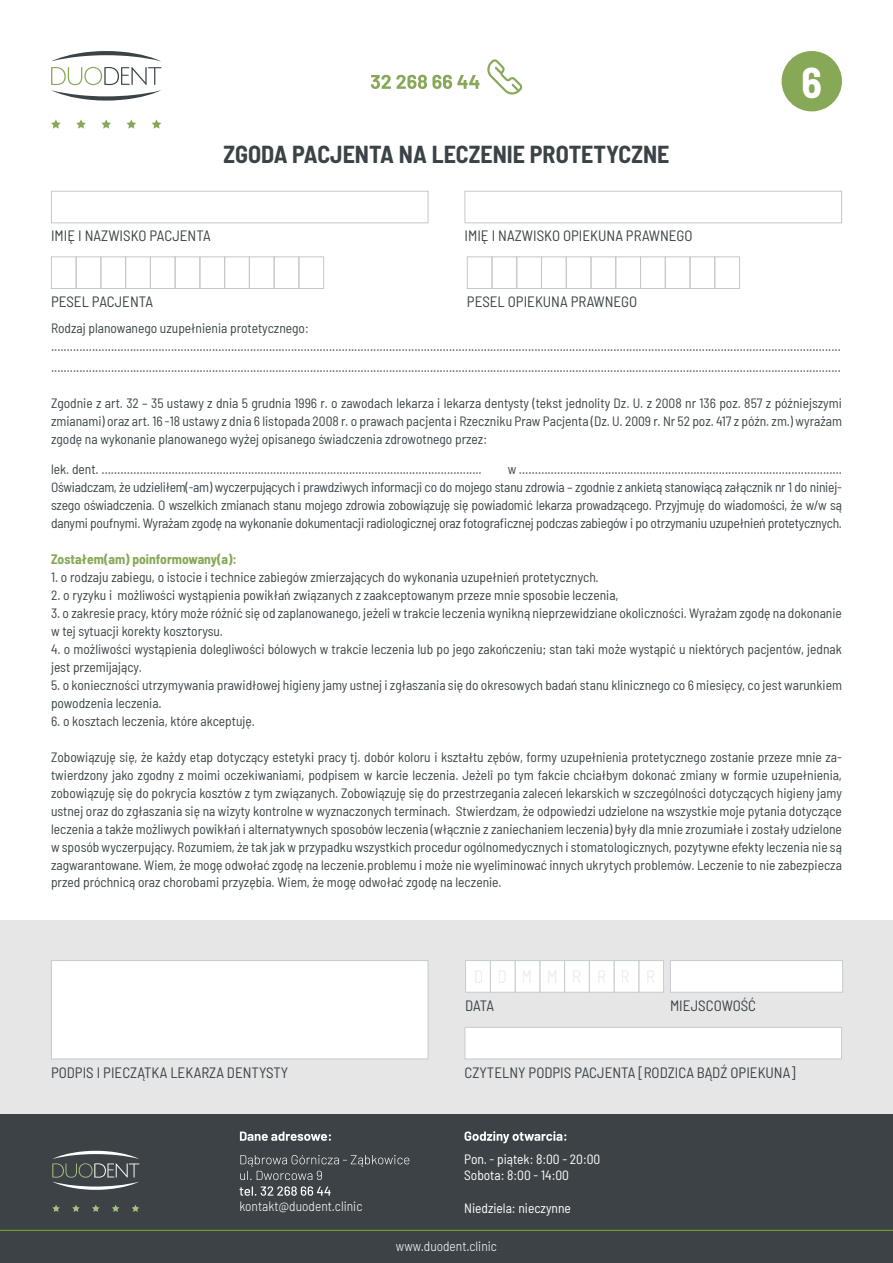
<style>
.page{position:relative;width:893px;height:1263px;background:#fff}
.page>*{position:absolute;margin:0;border:0;box-sizing:border-box;transform-origin:0 0}
.t1{font:700 semi-condensed 42px "Barlow";color:#fff}
.t2{font:700 semi-condensed 24px "Barlow";color:#3b4347}
.t3{font:semi-condensed 15px "Barlow";color:#3b4347}
.t4{font:semi-condensed 13.5px/18px "Barlow";color:#3b4347}
.t5{font:semi-condensed 13.5px/16.2px "Barlow";color:#fff}
.t6{font:300 semi-condensed 13.5px "Barlow";color:#fff}
.t7{font:700 semi-condensed 13.5px "Barlow";color:#86a857}
</style>
<div class="page">
<div style="left:0;top:920px;width:893px;height:194px;background:#e7e6e7"></div>
<svg style="left:52px;top:51px;width:108px;height:10px"></svg>
<svg style="left:51px;top:67px;width:110px;height:34px"></svg>
<svg style="left:51px;top:119px;width:10px;height:10px"></svg>
<svg style="left:76px;top:119px;width:10px;height:10px"></svg>
<svg style="left:101px;top:119px;width:10px;height:10px"></svg>
<svg style="left:127px;top:119px;width:9px;height:10px"></svg>
<svg style="left:152px;top:119px;width:9px;height:10px"></svg>
<div style="left:782px;top:51px;width:60px;height:60px;background:#86a857;border-radius:50%"></div>
<div style="left:638px;top:960px;width:26px;height:32px;background:#fff;border:1px solid #c5cbcf"></div>
<div style="left:614px;top:960px;width:25px;height:32px;background:#fff;border:1px solid #c5cbcf"></div>
<div style="left:589px;top:960px;width:25px;height:32px;background:#fff;border:1px solid #c5cbcf"></div>
<div style="left:564px;top:960px;width:26px;height:32px;background:#fff;border:1px solid #c5cbcf"></div>
<div style="left:539px;top:960px;width:26px;height:32px;background:#fff;border:1px solid #c5cbcf"></div>
<div style="left:515px;top:960px;width:25px;height:32px;background:#fff;border:1px solid #c5cbcf"></div>
<div style="left:490px;top:960px;width:25px;height:32px;background:#fff;border:1px solid #c5cbcf"></div>
<div style="left:465px;top:960px;width:26px;height:32px;background:#fff;border:1px solid #c5cbcf"></div>
<div style="left:670px;top:960px;width:173px;height:32px;background:#fff;border:1px solid #c5cbcf"></div>
<div style="left:465px;top:1027px;width:377px;height:32px;background:#fff;border:1px solid #c5cbcf"></div>
<div style="left:51px;top:960px;width:377px;height:99px;background:#fff;border:1px solid #c5cbcf"></div>
<svg style="left:371px;top:75px;width:108px;height:14px"></svg>
<svg style="left:487px;top:59px;width:36px;height:36px"></svg>
<div style="left:0;top:1114px;width:893px;height:149px;background:#3c4246"></div>
<svg style="left:52px;top:1151px;width:87px;height:39px"></svg>
<svg style="left:52px;top:1205px;width:8px;height:7px"></svg>
<svg style="left:72px;top:1205px;width:8px;height:7px"></svg>
<svg style="left:92px;top:1205px;width:8px;height:7px"></svg>
<svg style="left:112px;top:1205px;width:7px;height:7px"></svg>
<svg style="left:132px;top:1205px;width:7px;height:7px"></svg>
<svg style="left:240px;top:1131px;width:91px;height:10px"></svg>
<svg style="left:240px;top:1155px;width:169px;height:25px"></svg>
<svg style="left:240px;top:1186px;width:91px;height:10px"></svg>
<svg style="left:465px;top:1131px;width:101px;height:12px"></svg>
<hr style="left:0;top:1230px;width:893px;height:1px;background:#7fab26">
<h2 class="t2" style="left:223px;top:137px;width:447px">ZGODA PACJENTA NA LECZENIE PROTETYCZNE</h2>
<p class="t3" style="left:51px;top:225px;width:161px">IMIĘ I NAZWISKO PACJENTA</p>
<p class="t3" style="left:465px;top:225px;width:229px">IMIĘ I NAZWISKO OPIEKUNA PRAWNEGO</p>
<p class="t3" style="left:51px;top:291px;width:104px">PESEL PACJENTA</p>
<p class="t3" style="left:467px;top:291px;width:172px">PESEL OPIEKUNA PRAWNEGO</p>
<h1 class="t1" style="left:801px;top:52px;width:22px">6</h1>
<p class="t4" style="left:51px;top:318px;width:791px">Rodzaj planowanego uzupełnienia protetycznego: ..........................................................................................................................................................................................................................................................</p>
<p class="t4" style="left:51px;top:357px;width:791px">..........................................................................................................................................................................................................................................................</p>
<p class="t4" style="left:51px;top:393px;width:792px;text-align:justify">Zgodnie z art. 32 – 35 ustawy z dnia 5 grudnia 1996 r. o zawodach lekarza i lekarza dentysty (tekst jednolity Dz. U. z 2008 nr 136 poz. 857 z późniejszymi zmianami) oraz art. 16 -18 ustawy z dnia 6 listopada 2008 r. o prawach pacjenta i Rzeczniku Praw Pacjenta (Dz. U. 2009 r. Nr 52 poz. 417 z późn. zm.) wyrażam zgodę na wykonanie planowanego wyżej opisanego świadczenia zdrowotnego przez:</p>
<p class="t4" style="left:51px;top:459px;width:432px">lek. dent. ………………………………....................................................................................</p>
<p class="t4" style="left:51px;top:459px;width:792px;text-align:justify;text-indent:457px">w ……………………..............................................................................<br>Oświadczam, że udzieliłem(-am) wyczerpujących i prawdziwych informacji co do mojego stanu zdrowia – zgodnie z ankietą stanowiącą załącznik nr 1 do niniej&shy;szego oświadczenia. O wszelkich zmianach stanu mojego zdrowia zobowiązuję się powiadomić lekarza prowadzącego. Przyjmuję do wiadomości, że w/w są danymi poufnymi. Wyrażam zgodę na wykonanie dokumentacji radiologicznej oraz fotograficznej podczas zabiegów i po otrzymaniu uzupełnień protetycznych.</p>
<p class="t7" style="left:51px;top:550px;width:187px">Zostałem(am) poinformowany(a):</p>
<p class="t4" style="left:51px;top:567px;width:549px">1. o rodzaju zabiegu, o istocie i technice zabiegów zmierzających do wykonania uzupełnień protetycznych.</p>
<p class="t4" style="left:51px;top:585px;width:569px">2. o ryzyku i możliwości wystąpienia powikłań związanych z zaakceptowanym przeze mnie sposobie leczenia,</p>
<p class="t4" style="left:51px;top:603px;width:792px">3. o zakresie pracy, który może różnić się od zaplanowanego, jeżeli w trakcie leczenia wynikną nieprzewidziane okoliczności. Wyrażam zgodę na dokonanie w tej sytuacji korekty kosztorysu.</p>
<p class="t4" style="left:51px;top:639px;width:792px">4. o możliwości wystąpienia dolegliwości bólowych w trakcie leczenia lub po jego zakończeniu; stan taki może wystąpić u niektórych pacjentów, jednak jest przemijający.</p>
<p class="t4" style="left:51px;top:675px;width:792px">5. o konieczności utrzymywania prawidłowej higieny jamy ustnej i zgłaszania się do okresowych badań stanu klinicznego co 6 miesięcy, co jest warunkiem powodzenia leczenia.</p>
<p class="t4" style="left:51px;top:711px;width:205px">6. o kosztach leczenia, które akceptuję.</p>
<p class="t4" style="left:51px;top:747px;width:792px;text-align:justify">Zobowiązuję się, że każdy etap dotyczący estetyki pracy tj. dobór koloru i kształtu zębów, formy uzupełnienia protetycznego zostanie przeze mnie za&shy;twierdzony jako zgodny z moimi oczekiwaniami, podpisem w karcie leczenia. Jeżeli po tym fakcie chciałbym dokonać zmiany w formie uzupełnienia, zobowiązuję się do pokrycia kosztów z tym związanych. Zobowiązuję się do przestrzegania zaleceń lekarskich w szczególności dotyczących higieny jamy ustnej oraz do zgłaszania się na wizyty kontrolne w wyznaczonych terminach. Stwierdzam, że odpowiedzi udzielone na wszystkie moje pytania dotyczące leczenia a także możliwych powikłań i alternatywnych sposobów leczenia (włącznie z zaniechaniem leczenia) były dla mnie zrozumiałe i zostały udzielone w sposób wyczerpujący. Rozumiem, że tak jak w przypadku wszystkich procedur ogólnomedycznych i stomatologicznych, pozytywne efekty leczenia nie są zagwarantowane. Wiem, że mogę odwołać zgodę na leczenie.problemu i może nie wyeliminować innych ukrytych problemów. Leczenie to nie zabezpiecza</p>
<p class="t4" style="left:51px;top:872px;width:452px">przed próchnicą oraz chorobami przyzębia. Wiem, że mogę odwołać zgodę na leczenie.</p>
<p class="t3" style="left:465px;top:995px;width:30px">DATA</p>
<p class="t3" style="left:670px;top:995px;width:88px">MIEJSCOWOŚĆ</p>
<p class="t3" style="left:51px;top:1061px;width:239px">PODPIS I PIECZĄTKA LEKARZA DENTYSTY</p>
<p class="t3" style="left:465px;top:1061px;width:332px">CZYTELNY PODPIS PACJENTA [RODZICA BĄDŹ OPIEKUNA]</p>
<p class="t6" style="left:239px;top:1197px;width:125px">kontakt@duodent.clinic</p>
<p class="t5" style="left:464px;top:1150px;width:138px">Pon. - piątek: 8:00 - 20:00<br>Sobota: 8:00 - 14:00</p>
<p class="t5" style="left:464px;top:1199px;width:108px">Niedziela: nieczynne</p>
<p class="t6" style="left:396px;top:1237px;width:103px">www.duodent.clinic</p>
</div>
